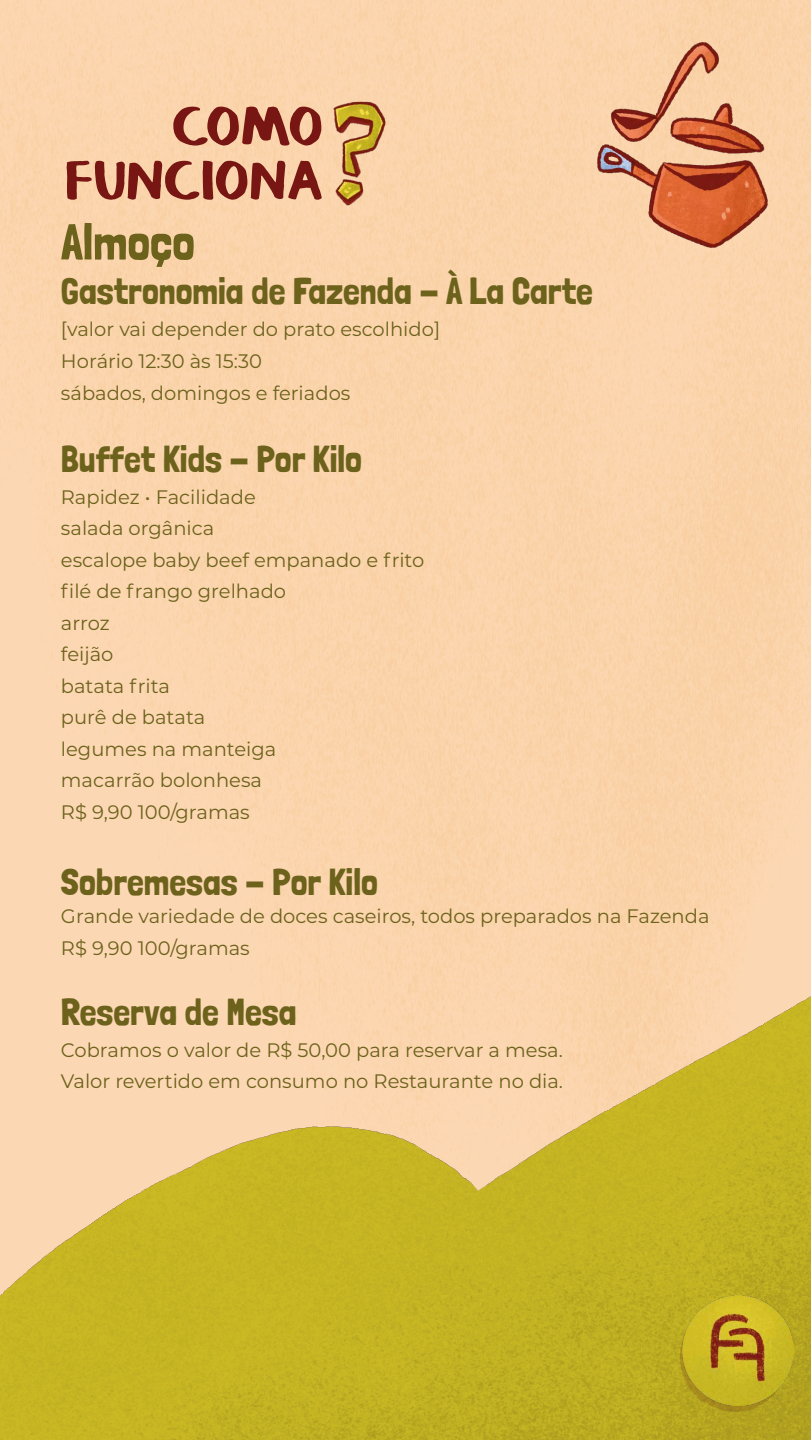
<style>
.page{position:relative;width:811px;height:1440px;background:#fff}
.page>*{position:absolute;margin:0;border:0;box-sizing:border-box;transform-origin:0 0}
.t1{font:55.57px/54.2px "Thickedy Quick";color:#781613;text-align:right}
.t2{font:50.25px "Londrina Solid";color:#6c621c}
.t3{font:37.5px "Londrina Solid";color:#6c621c}
.t4{font:19.5px/31.5px "Montserrat";color:#6c621c}
</style>
<div class="page">
<div style="left:0;top:0;width:811px;height:717px;background:#fad4ac"></div>
<img style="left:0;top:717px;width:811px;height:723px">
<img style="left:687px;top:727px;width:124px;height:713px">
<img style="left:333px;top:102px;width:52px;height:104px">
<img style="left:598px;top:42px;width:169px;height:205px">
<img style="left:680px;top:1306px;width:107px;height:106px">
<img style="left:682px;top:1295px;width:111px;height:111px">
<h1 class="t1" style="left:67px;top:101px;width:260px">COMO<br>FUNCIONA</h1>
<h2 class="t2" style="left:61px;top:212px;width:135px">Almoço</h2>
<h3 class="t3" style="left:61px;top:269px;width:533px">Gastronomia de Fazenda - À La Carte</h3>
<p class="t4" style="left:61px;top:312px;width:381px;line-height:32.2px">[valor vai depender do prato escolhido]<br>Horário 12:30 às 15:30<br>sábados, domingos e feriados</p>
<h3 class="t3" style="left:61px;top:437px;width:303px">Buffet Kids - Por Kilo</h3>
<p class="t4" style="left:61px;top:481px;width:365px">Rapidez • Facilidade<br>salada orgânica<br>escalope baby beef empanado e frito filé de frango grelhado<br>arroz<br>feijão<br>batata frita<br>purê de batata<br>legumes na manteiga<br>macarrão bolonhesa<br>R$ 9,90 100/gramas</p>
<h3 class="t3" style="left:61px;top:860px;width:318px">Sobremesas - Por Kilo</h3>
<p class="t4" style="left:61px;top:899px;width:650px;line-height:32.2px">Grande variedade de doces caseiros, todos preparados na Fazenda<br>R$ 9,90 100/gramas</p>
<h3 class="t3" style="left:61px;top:990px;width:237px">Reserva de Mesa</h3>
<p class="t4" style="left:61px;top:1033px;width:504px">Cobramos o valor de R$ 50,00 para reservar a mesa.<br>Valor revertido em consumo no Restaurante no dia.</p>
</div>
